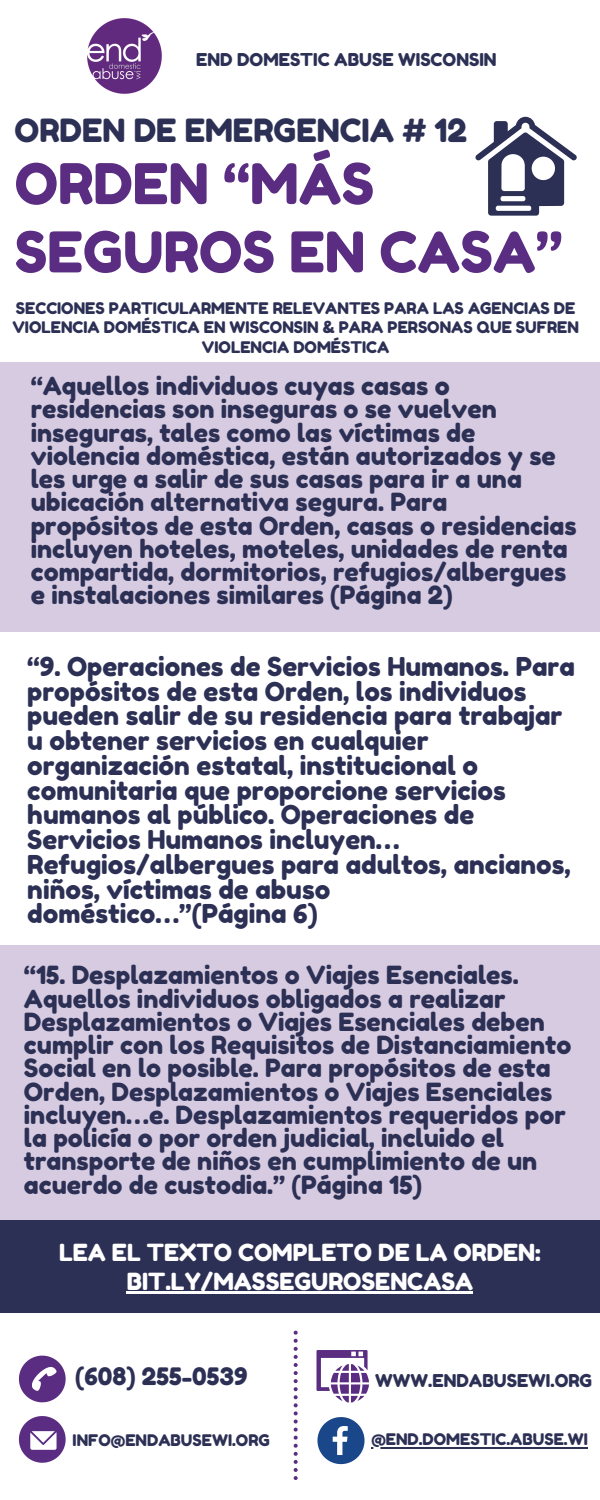
<style>
.page{position:relative;width:600px;height:1500px;background:#fff}
.page>*{position:absolute;margin:0;border:0;box-sizing:border-box;transform-origin:0 0}
.t1{font:56px/68.2px "Fredoka One";color:#5a2d82}
.t2{font:32px "Fredoka One";color:#2d3055}
.t3{font:26px/24.8px "Fredoka One";color:#2d3055}
.t4{font:25px/23.2px "Fredoka One";color:#2d3055}
.t5{font:24px "Fredoka One";color:#2d3055}
.t6{font:23.6px/29.2px "Fredoka One";color:#fff;text-align:center}
.t7{font:17.7px "Fredoka One";color:#2d3055}
.t8{font:16px/19.5px "Fredoka One";color:#2d3055;text-align:center}
</style>
<div class="page">
<div style="left:0;top:943px;width:600px;height:277px;background:#d6cbe0"></div>
<div style="left:0;top:1220px;width:600px;height:93px;background:#2d3055"></div>
<div style="left:0;top:631px;width:600px;height:314px;background:#fff"></div>
<div style="left:0;top:362px;width:600px;height:270px;background:#d6cbe0"></div>
<svg style="left:294px;top:1331px;width:4px;height:149px"></svg>
<svg style="left:317px;top:1350px;width:52px;height:53px"></svg>
<svg style="left:19px;top:1356px;width:47px;height:46px"></svg>
<img style="left:87px;top:19px;width:74px;height:74px">
<svg style="left:476px;top:117px;width:100px;height:99px"></svg>
<svg style="left:19px;top:1416px;width:47px;height:47px"></svg>
<svg style="left:317px;top:1417px;width:48px;height:47px"></svg>
<hr style="left:127px;top:1292px;width:346px;height:2px;background:#fff">
<hr style="left:371px;top:1447px;width:217px;height:1px;background:#2d3055">
<p class="t7" style="left:196px;top:49px;width:302px">END DOMESTIC ABUSE WISCONSIN</p>
<p class="t2" style="left:15px;top:111px;width:454px">ORDEN DE EMERGENCIA # 12</p>
<h1 class="t1" style="left:15px;top:149px;width:550px">ORDEN “MÁS<br>SEGUROS EN CASA”</h1>
<p class="t8" style="left:12px;top:298px;width:568px">SECCIONES PARTICULARMENTE RELEVANTES PARA LAS AGENCIAS DE<br>VIOLENCIA DOMÉSTICA EN WISCONSIN &amp; PARA PERSONAS QUE SUFREN<br>VIOLENCIA DOMÉSTICA</p>
<p class="t4" style="left:31px;top:374px;width:547px">“Aquellos individuos cuyas casas o residencias son inseguras o se vuelven inseguras, tales como las víctimas de violencia doméstica, están autorizados y se les urge a salir de sus casas para ir a una ubicación alternativa segura. Para propósitos de esta Orden, casas o residencias incluyen hoteles, moteles, unidades de renta compartida, dormitorios, refugios/albergues e instalaciones similares (Página 2)</p>
<p class="t3" style="left:27px;top:654px;width:549px">“9. Operaciones de Servicios Humanos. Para propósitos de esta Orden, los individuos pueden salir de su residencia para trabajar u obtener servicios en cualquier organización estatal, institucional o comunitaria que proporcione servicios humanos al público. Operaciones de Servicios Humanos incluyen… Refugios/albergues para adultos, ancianos, niños, víctimas de abuso doméstico…”(Página 6)</p>
<p class="t4" style="left:24px;top:964px;width:549px">“15. Desplazamientos o Viajes Esenciales.<br>Aquellos individuos obligados a realizar Desplazamientos o Viajes Esenciales deben cumplir con los Requisitos de Distanciamiento Social en lo posible. Para propósitos de esta Orden, Desplazamientos o Viajes Esenciales incluyen…e. Desplazamientos requeridos por la policía o por orden judicial, incluido el transporte de niños en cumplimiento de un acuerdo de custodia.” (Página 15)</p>
<p class="t6" style="left:59px;top:1238px;width:483px">LEA EL TEXTO COMPLETO DE LA ORDEN:<br>BIT.LY/MASSEGUROSENCASA</p>
<p class="t5" style="left:75px;top:1362px;width:174px">(608) 255-0539</p>
<p class="t8" style="left:73px;top:1431px;width:199px">INFO@ENDABUSEWI.ORG</p>
<p class="t7" style="left:375px;top:1370px;width:218px">WWW.ENDABUSEWI.ORG</p>
<p class="t8" style="left:371px;top:1430px;width:218px">@END.DOMESTIC.ABUSE.WI</p>
</div>
